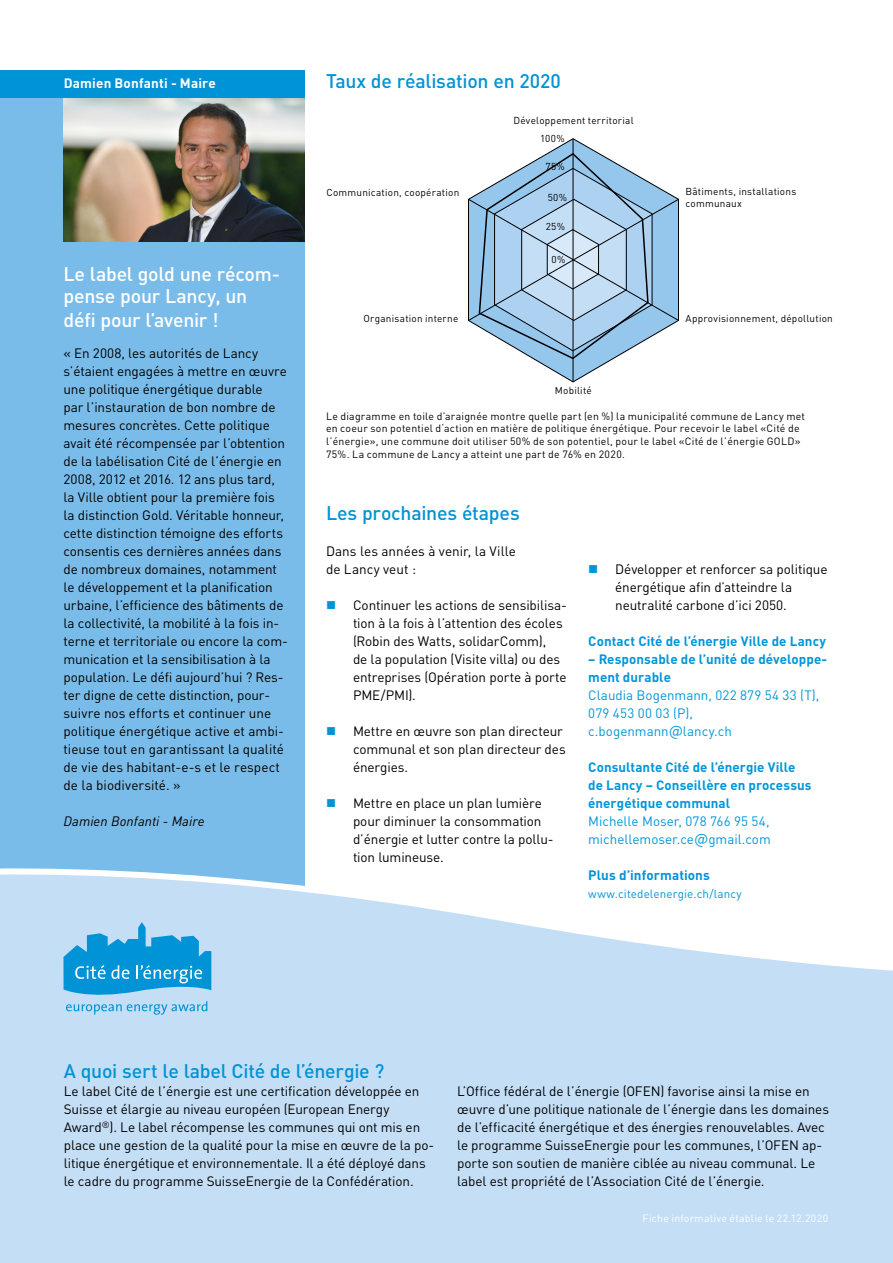
<style>
.page{position:relative;width:893px;height:1263px;background:#fff}
.page>*{position:absolute;margin:0;border:0;box-sizing:border-box;transform-origin:0 0}
.t1{font:500 19.5px "DIN Pro";letter-spacing:-.01em;color:#0093d6}
.t2{font:500 19.5px/23px "DIN Pro";letter-spacing:-.015em;color:#fff}
.t3{font:13.5px/18px "DINOT";letter-spacing:-.01em;color:#000}
.t4{font:13.5px/18px "DIN Pro";letter-spacing:-.01em;color:#000}
.t5{font:700 13.5px/18px "DIN Pro";letter-spacing:.005em;color:#0097d9}
.t6{font:13.5px/18px "DIN Pro";color:#0097d9}
.t7{font:italic 13.5px "DIN Pro";letter-spacing:.005em;color:#000}
.t8{font:700 13.5px "DIN Pro";letter-spacing:.01em;color:#fff}
.t9{font:700 13.5px "DINOT";letter-spacing:.005em;color:#0093d6}
.t10{font:11.7px "DINOT";letter-spacing:.005em;color:#0093d6}
.t11{font:10.5px/12.6px "DIN Pro";letter-spacing:.02em;color:#000}
.t12{font:10.5px "DIN Pro";letter-spacing:.025em;color:#fff}
.t13{font:10.05px/12px "DIN Pro";letter-spacing:.025em;color:#000}
.s1{font-size:15px}
</style>
<div class="page">
<div style="left:0;top:97px;width:305px;height:1141px;background:#7abce9"></div>
<svg style="left:0;top:868px;width:893px;height:395px;background:#cae1f6"></svg>
<img style="left:63px;top:97px;width:242px;height:144px">
<svg style="left:63px;top:922px;width:148px;height:93px;background:#5eb7e4"></svg>
<svg style="left:535px;top:138px;width:77px;height:244px"></svg>
<hr style="left:573px;top:139px;width:1px;height:243px;background:#000">
<div style="left:0;top:70px;width:305px;height:27px;background:#0093d6"></div>
<svg style="left:468px;top:152px;width:211px;height:208px;background:#aac8e1"></svg>
<p class="t8" style="left:64px;top:74px;width:154px">Damien Bonfanti - Maire</p>
<h1 class="t2" style="left:63px;top:262px;width:218px">Le label gold une récom&shy;pense pour Lancy, un défi pour l’avenir !</h1>
<p class="t4" style="left:63px;top:344px;width:226px">« En 2008, les autorités de Lancy s’étaient engagées à mettre en œuvre une politique énergétique durable<br>par l’instauration de bon nombre de mesures concrètes. Cette politique avait été récompensée par l’obtention de la labélisation Cité de l’énergie en 2008, 2012 et 2016. 12 ans plus tard, la Ville obtient pour la première fois la distinction Gold. Véritable honneur, cette distinction témoigne des efforts consentis ces dernières années dans de nombreux domaines, notamment le développement et la planification urbaine, l’efficience des bâtiments de la collectivité, la mobilité à la fois in&shy;terne et territoriale ou encore la com&shy;munication et la sensibilisation à la population. Le défi aujourd’hui ? Res&shy;ter digne de cette distinction, pour&shy;suivre nos efforts et continuer une politique énergétique active et ambi&shy;tieuse tout en garantissant la qualité de vie des habitant-e-s et le respect de la biodiversité. »</p>
<p class="t7" style="left:63px;top:813px;width:143px">Damien Bonfanti - Maire</p>
<h1 class="t1" style="left:326px;top:68px;width:236px">Taux de réalisation en 2020</h1>
<p class="t13" style="left:326px;top:186px;width:134px">Communication, coopération</p>
<p class="t13" style="left:364px;top:312px;width:96px">Organisation interne</p>
<p class="t13" style="left:513px;top:114px;width:122px">Développement territorial</p>
<p class="t13" style="left:540px;top:132px;width:26px">100%</p>
<p class="t13" style="left:545px;top:160px;width:21px">75%</p>
<p class="t13" style="left:548px;top:191px;width:21px">50%</p>
<p class="t13" style="left:546px;top:220px;width:21px">25%</p>
<p class="t13" style="left:552px;top:253px;width:15px">0%</p>
<p class="t13" style="left:555px;top:384px;width:39px">Mobilité</p>
<p class="t13" style="left:685px;top:185px;width:112px">Bâtiments, installations communaux</p>
<p class="t13" style="left:685px;top:312px;width:149px">Approvisionnement, dépollution</p>
<p class="t11" style="left:326px;top:409px;width:481px">Le diagramme en toile d’araignée montre quelle part (en %) la municipalité commune de Lancy met en coeur son potentiel d‘action en matière de politique énergétique. Pour recevoir le label «Cité de l’énergie», une commune doit utiliser 50% de son potentiel, pour le label «Cité de l’énergie GOLD» 75%. La commune de Lancy a atteint une part de 76% en 2020.</p>
<h1 class="t1" style="left:326px;top:500px;width:195px">Les prochaines étapes</h1>
<p class="t3" style="left:326px;top:542px;width:191px">Dans les années à venir, la Ville de Lancy veut :</p>
<p class="t3" style="left:353px;top:596px;width:215px">Continuer les actions de sensibilisa&shy;tion à la fois à l’attention des écoles (Robin des Watts, solidarComm),<br>de la population (Visite villa) ou des entreprises (Opération porte à porte<br>PME/PMI).</p>
<p class="t3" style="left:353px;top:722px;width:214px">Mettre en œuvre son plan directeur communal et son plan directeur des énergies.</p>
<p class="t3" style="left:353px;top:794px;width:202px">Mettre en place un plan lumière pour diminuer la consommation d’énergie et lutter contre la pollu&shy;tion lumineuse.</p>
<p class="t3" style="left:615px;top:560px;width:214px">Développer et renforcer sa politique énergétique afin d’atteindre la neutralité carbone d’ici 2050.</p>
<p class="t5" style="left:588px;top:632px;width:239px">Contact Cité de l’énergie Ville de Lancy</p>
<p class="t5" style="left:588px;top:650px;width:241px">– Responsable de l’unité de développe&shy;ment durable</p>
<p class="t6" style="left:588px;top:686px;width:233px">Claudia Bogenmann, 022 879 54 33 (T),<br>079 453 00 03 (P), c.bogenmann<span class="s1">@</span>lancy.ch</p>
<p class="t5" style="left:588px;top:758px;width:225px">Consultante Cité de l’énergie Ville de Lancy – Conseillère en processus énergétique communal</p>
<p class="t6" style="left:588px;top:812px;width:184px">Michelle Moser, 078 766 95 54, michellemoser.ce<span class="s1">@</span>gmail.com</p>
<p class="t9" style="left:588px;top:866px;width:123px">Plus d’informations</p>
<p class="t10" style="left:588px;top:886px;width:155px">www.citedelenergie.ch/lancy</p>
<h1 class="t1" style="left:64px;top:1058px;width:322px">A quoi sert le label Cité de l’énergie ?</h1>
<p class="t3" style="left:64px;top:1082px;width:372px">Le label Cité de l’énergie est une certification développée en Suisse et élargie au niveau européen (European Energy Award<sup>®</sup>). Le label récompense les communes qui ont mis en place une gestion de la qualité pour la mise en œuvre de la po&shy;litique énergétique et environnementale. Il a été déployé dans le cadre du programme SuisseEnergie de la Confédération.</p>
<p class="t3" style="left:457px;top:1082px;width:373px">L’Office fédéral de l’énergie (OFEN) favorise ainsi la mise en œuvre d’une politique nationale de l’énergie dans les domaines de l’efficacité énergétique et des énergies renouvelables. Avec le programme SuisseEnergie pour les communes, l’OFEN ap&shy;porte son soutien de manière ciblée au niveau communal. Le label est propriété de l’Association Cité de l’énergie.</p>
<p class="t12" style="left:642px;top:1211px;width:187px">Fiche informative établie le 22.12.2020</p>
</div>
